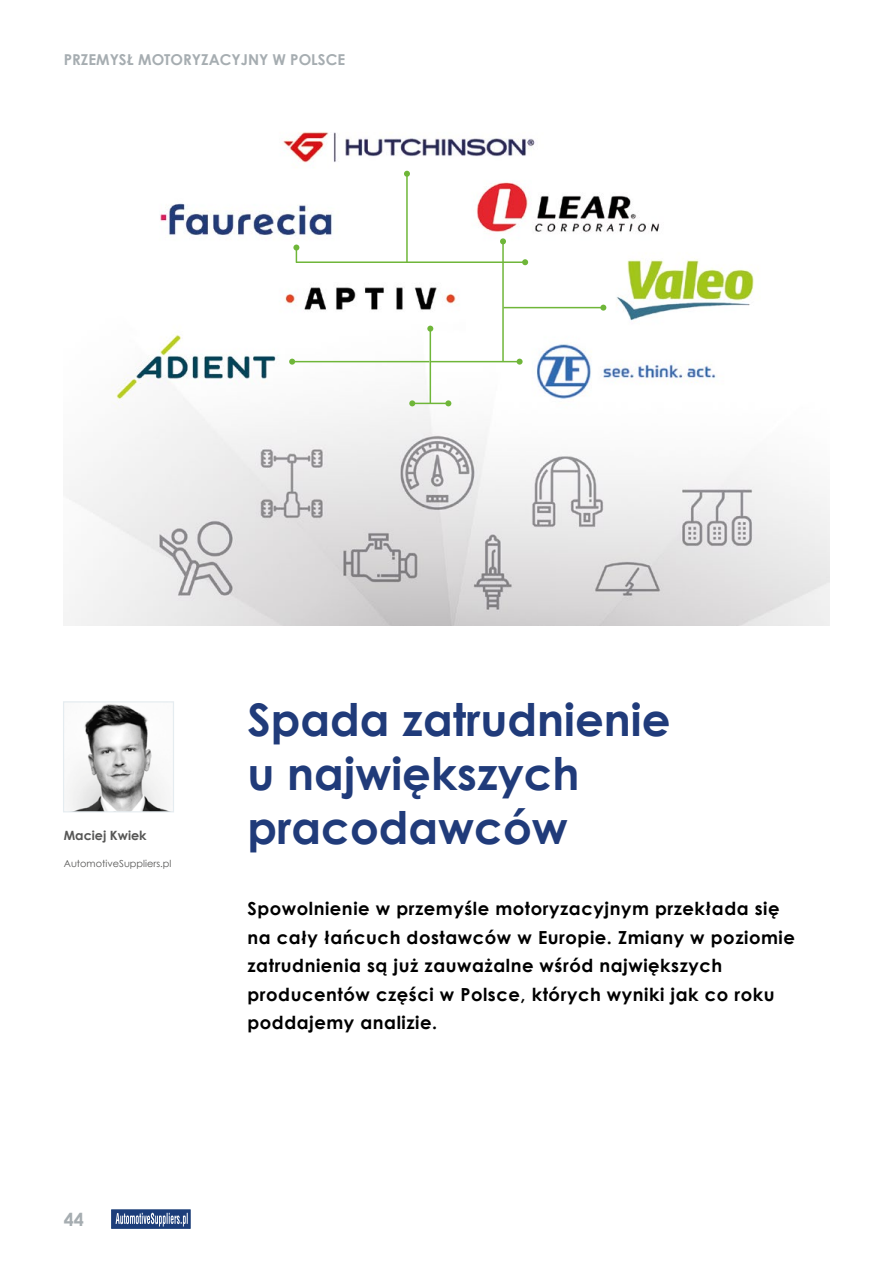
<style>
.page{position:relative;width:893px;height:1263px;background:#fff}
.page>*{position:absolute;margin:0;border:0;box-sizing:border-box;transform-origin:0 0}
.t1{font:700 45px/54px "Century Gothic";color:#203b7a}
.t2{font:700 18px/28.5px "Century Gothic";letter-spacing:.03em;color:#000}
.t3{font:700 18px "Century Gothic";color:#a6adb1}
.t4{font:700 15px "Century Gothic";color:#a6adb1}
.t5{font:700 12.75px "Century Gothic";color:#575756}
.t6{font:9.75px "Century Gothic";color:#575756}
</style>
<div class="page">
<div style="left:112px;top:1210px;width:78px;height:18px;background:#1c3d7a"></div>
<svg style="left:116px;top:1213px;width:72px;height:13px"></svg>
<svg style="left:63px;top:701px;width:111px;height:112px"></svg>
<img style="left:64px;top:132px;width:765px;height:494px">
<hr style="left:412px;top:403px;width:36px;height:1px;background:#6fb639">
<svg style="left:409px;top:400px;width:6px;height:6px"></svg>
<svg style="left:445px;top:400px;width:6px;height:6px"></svg>
<hr style="left:430px;top:329px;width:1px;height:74px;background:#6fb639">
<svg style="left:427px;top:326px;width:6px;height:6px"></svg>
<svg style="left:293px;top:245px;width:6px;height:18px"></svg>
<hr style="left:406px;top:174px;width:2px;height:89px;background:#6fb639">
<svg style="left:404px;top:171px;width:6px;height:6px"></svg>
<hr style="left:502px;top:241px;width:2px;height:121px;background:#6fb639">
<svg style="left:500px;top:238px;width:6px;height:6px"></svg>
<hr style="left:292px;top:361px;width:137px;height:1px;background:#6fb639">
<svg style="left:289px;top:359px;width:6px;height:6px"></svg>
<hr style="left:430px;top:361px;width:90px;height:1px;background:#6fb639">
<svg style="left:517px;top:359px;width:6px;height:6px"></svg>
<hr style="left:296px;top:261px;width:229px;height:2px;background:#6fb639">
<svg style="left:522px;top:259px;width:6px;height:6px"></svg>
<hr style="left:503px;top:307px;width:100px;height:1px;background:#6fb639">
<svg style="left:600px;top:305px;width:6px;height:6px"></svg>
<p class="t4" style="left:64px;top:48px;width:283px">PRZEMYSŁ MOTORYZACYJNY W POLSCE</p>
<p class="t5" style="left:64px;top:825px;width:84px">Maciej Kwiek</p>
<p class="t6" style="left:64px;top:857px;width:109px">AutomotiveSuppliers.pl</p>
<p class="t3" style="left:64px;top:1205px;width:22px">44</p>
<h1 class="t1" style="left:247px;top:690px;width:425px">Spada zatrudnienie u największych pracodawców</h1>
<p class="t2" style="left:247px;top:893px;width:549px">Spowolnienie w przemyśle motoryzacyjnym przekłada się na cały łańcuch dostawców w Europie. Zmiany w poziomie zatrudnienia są już zauważalne wśród największych producentów części w Polsce, których wyniki jak co roku poddajemy analizie.</p>
</div>
